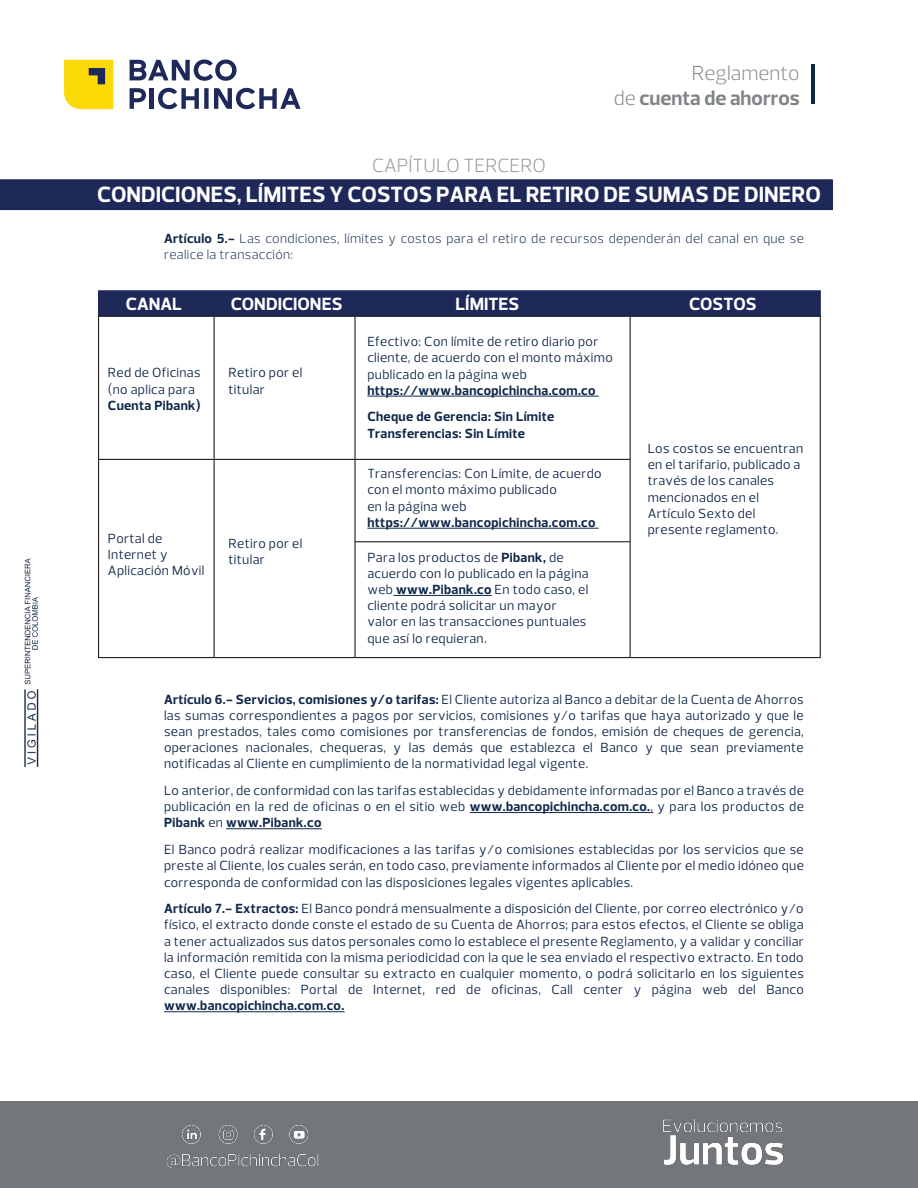
<style>
.page{position:relative;width:918px;height:1188px;background:#fff}
.page>*{position:absolute;margin:0;border:0;box-sizing:border-box;transform-origin:0 0}
.t1{font:700 22.5px "Prelo";color:#fff}
.t2{font:700 20.7px/24.9px "Prelo";color:#828588;text-align:right}
.t3{font:300 19.5px "Prelo";color:#939598}
.t4{font:700 18px "Prelo";color:#fff}
.t5{font:13.5px/16.2px "Prelo";letter-spacing:.025em;color:#0f274a}
.t6{font:700 13.5px/26.7px "Prelo";letter-spacing:.025em;color:#0f274a}
.t7{font:300 13.5px/16.2px "Prelo";letter-spacing:.025em;color:#0f274a}
.s1{font-weight:300}
.s2{font-weight:700}
</style>
<div class="page">
<div style="left:98px;top:290px;width:723px;height:27px;background:#1e295a;border:1px solid #1e295a"></div>
<div style="left:0;top:179px;width:833px;height:31px;background:#1e295a"></div>
<hr style="left:470px;top:812px;width:180px;height:1px;background:#0f274a">
<hr style="left:226px;top:828px;width:96px;height:1px;background:#0f274a">
<hr style="left:164px;top:1011px;width:181px;height:1px;background:#0f274a">
<hr style="left:367px;top:396px;width:232px;height:1px;background:#0f274a">
<hr style="left:367px;top:528px;width:232px;height:1px;background:#0f274a">
<hr style="left:396px;top:595px;width:96px;height:1px;background:#0f274a">
<hr style="left:214px;top:316px;width:1px;height:342px;background:#231f20">
<hr style="left:354px;top:316px;width:2px;height:342px;background:#231f20">
<hr style="left:630px;top:316px;width:1px;height:342px;background:#231f20">
<hr style="left:99px;top:459px;width:531px;height:1px;background:#231f20">
<hr style="left:355px;top:541px;width:275px;height:1px;background:#231f20">
<svg style="left:64px;top:60px;width:49px;height:49px"></svg>
<svg style="left:130px;top:59px;width:107px;height:22px"></svg>
<hr style="left:150px;top:88px;width:4px;height:21px;background:#1e295a">
<svg style="left:130px;top:88px;width:16px;height:21px"></svg>
<svg style="left:158px;top:88px;width:143px;height:21px"></svg>
<hr style="left:811px;top:64px;width:4px;height:40px;background:#0f274a">
<div style="left:0;top:1102px;width:918px;height:86px;background:#73767b"></div>
<img style="left:663px;top:1119px;width:120px;height:46px">
<img style="left:166px;top:1125px;width:153px;height:43px">
<img style="left:24px;top:461px;width:95px;height:306px">
<h2 class="t2" style="left:614px;top:61px;width:187px"><span class="s1">Reglamento<br>de</span> cuenta de ahorros</h2>
<h3 class="t3" style="left:372px;top:154px;width:175px">CAPÍTULO TERCERO</h3>
<h1 class="t1" style="left:97px;top:181px;width:725px">CONDICIONES, LÍMITES Y COSTOS PARA EL RETIRO DE SUMAS DE DINERO</h1>
<p class="t7" style="left:164px;top:230px;width:641px"><span class="s2">Artículo 5.-</span> Las condiciones, límites y costos para el retiro de recursos dependerán del canal en que se realice la transacción:</p>
<h3 class="t4" style="left:126px;top:293px;width:57px">CANAL</h3>
<h3 class="t4" style="left:231px;top:293px;width:113px">CONDICIONES</h3>
<h3 class="t4" style="left:456px;top:293px;width:65px">LÍMITES</h3>
<h3 class="t4" style="left:689px;top:293px;width:69px">COSTOS</h3>
<p class="t5" style="left:108px;top:365px;width:94px">Red de Oficinas (no aplica para</p>
<p class="t6" style="left:108px;top:392px;width:94px">Cuenta Pibank)</p>
<p class="t5" style="left:229px;top:365px;width:75px">Retiro por el titular</p>
<p class="t5" style="left:108px;top:530px;width:98px">Portal de<br>Internet y<br>Aplicación Móvil</p>
<p class="t5" style="left:229px;top:536px;width:75px">Retiro por el titular</p>
<p class="t5" style="left:367px;top:334px;width:247px">Efectivo: Con límite de retiro diario por cliente, de acuerdo con el monto máximo publicado en la página web</p>
<p class="t6" style="left:367px;top:377px;width:230px">https://www.bancopichincha.com.co<br>Cheque de Gerencia: Sin Límite</p>
<p class="t6" style="left:367px;top:420px;width:159px">Transferencias: Sin Límite</p>
<p class="t5" style="left:367px;top:466px;width:236px">Transferencias: Con Límite, de acuerdo con el monto máximo publicado<br>en la página web</p>
<p class="t6" style="left:367px;top:509px;width:230px">https://www.bancopichincha.com.co</p>
<p class="t5" style="left:367px;top:549px;width:223px">Para los productos de <span class="s2">Pibank,</span> de acuerdo con lo publicado en la página web <span class="s2">www.Pibank.co</span> En todo caso, el cliente podrá solicitar un mayor valor en las transacciones puntuales que así lo requieran.</p>
<p class="t5" style="left:648px;top:440px;width:157px">Los costos se encuentran en el tarifario, publicado a través de los canales mencionados en el<br>Artículo Sexto del presente reglamento.</p>
<p class="t5" style="left:164px;top:691px;width:641px;text-align:justify"><span class="s2">Artículo 6.- Servicios, comisiones y/o tarifas:</span> El Cliente autoriza al Banco a debitar de la Cuenta de Ahorros las sumas correspondientes a pagos por servicios, comisiones y/o tarifas que haya autorizado y que le sean prestados, tales como comisiones por transferencias de fondos, emisión de cheques de gerencia, operaciones nacionales, chequeras, y las demás que establezca el Banco y que sean previamente notificadas al Cliente en cumplimiento de la normatividad legal vigente.</p>
<p class="t5" style="left:164px;top:782px;width:641px;text-align:justify">Lo anterior, de conformidad con las tarifas establecidas y debidamente informadas por el Banco a través de publicación en la red de oficinas o en el sitio web <span class="s2">www.bancopichincha.com.co.</span>, y para los productos de <span class="s2">Pibank</span> en <span class="s2">www.Pibank.co</span></p>
<p class="t5" style="left:164px;top:842px;width:641px;text-align:justify">El Banco podrá realizar modificaciones a las tarifas y/o comisiones establecidas por los servicios que se preste al Cliente, los cuales serán, en todo caso, previamente informados al Cliente por el medio idóneo que corresponda de conformidad con las disposiciones legales vigentes aplicables.</p>
<p class="t5" style="left:164px;top:901px;width:641px;text-align:justify"><span class="s2">Artículo 7.- Extractos:</span> El Banco pondrá mensualmente a disposición del Cliente, por correo electrónico y/o físico, el extracto donde conste el estado de su Cuenta de Ahorros; para estos efectos, el Cliente se obliga a tener actualizados sus datos personales como lo establece el presente Reglamento, y a validar y conciliar la información remitida con la misma periodicidad con la que le sea enviado el respectivo extracto. En todo caso, el Cliente puede consultar su extracto en cualquier momento, o podrá solicitarlo en los siguientes canales disponibles: Portal de Internet, red de oficinas, Call center y página web del Banco</p>
<p class="t6" style="left:164px;top:993px;width:182px">www.bancopichincha.com.co.</p>
</div>
